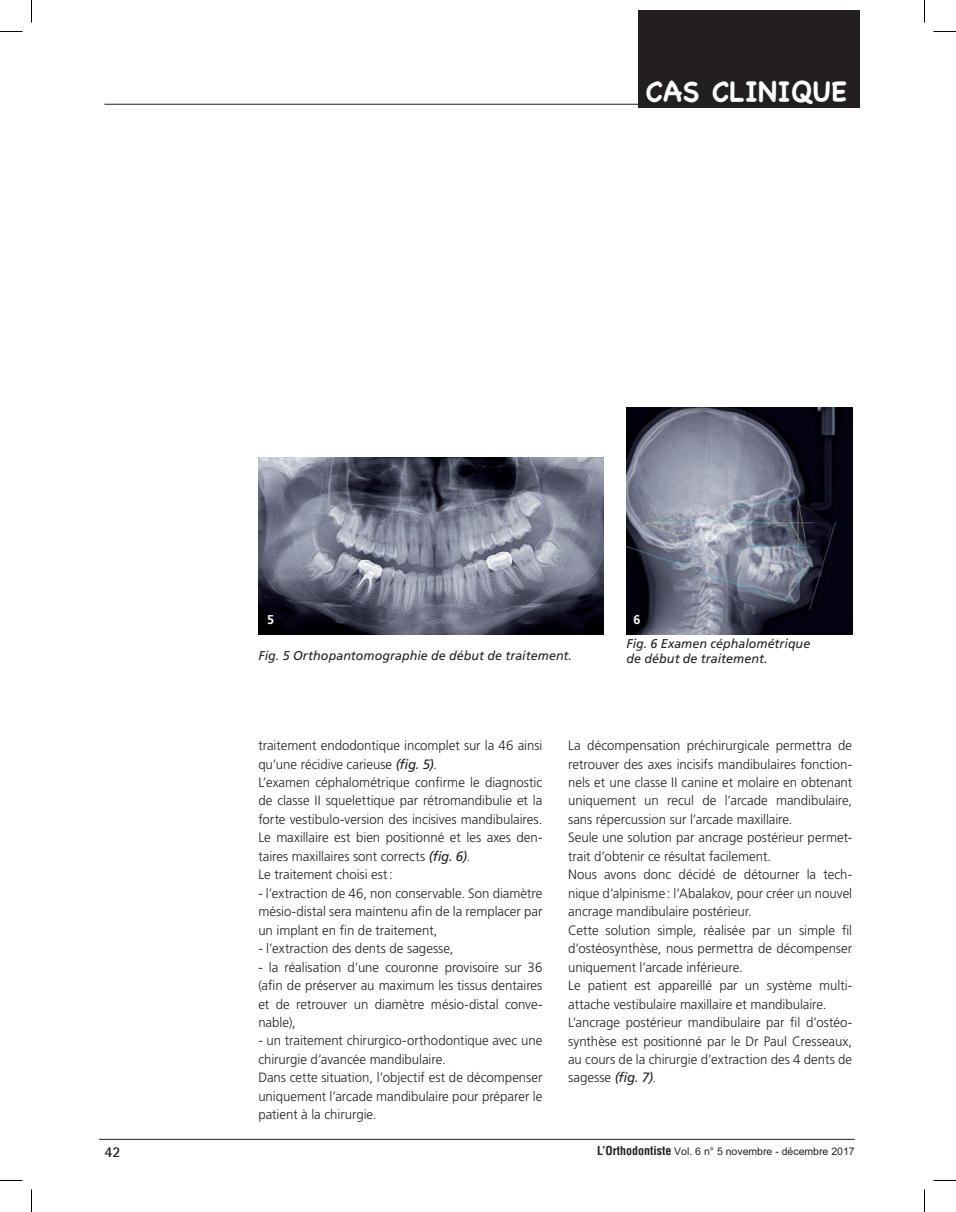
<style>
.page{position:relative;width:956px;height:1212px;background:#fff}
.page>*{position:absolute;margin:0;border:0;box-sizing:border-box;transform-origin:0 0}
.t1{font:700 28.5px "Chalkboard";letter-spacing:.005em;color:#fff}
.t2{font:700 15px "Rotis Sans Serif";color:#231f20}
.t3{font:300 13.5px/18.5px "Frutiger";color:#231f20}
.t4{font:italic 12.75px/15px "Frutiger";letter-spacing:.005em;color:#231f20}
.t5{font:700 12.75px "Frutiger";color:#fff}
.t6{font:10.5px "M Arial";color:#231f20}
.s1{font-weight:400;font-style:italic}
.s2{font-family:"Helvetica";font-weight:700;font-stretch:condensed;font-size:12px}
</style>
<div class="page">
<hr style="left:99px;top:1138px;width:756px;height:1px;background:#231f20">
<hr style="left:104px;top:104px;width:748px;height:1px;background:#231f20">
<div style="left:638px;top:10px;width:222px;height:98px;background:#231f20"></div>
<img style="left:259px;top:457px;width:344px;height:177px">
<img style="left:626px;top:407px;width:226px;height:227px">
<svg style="left:0;top:31px;width:22px;height:1px"></svg>
<svg style="left:933px;top:31px;width:23px;height:1px"></svg>
<svg style="left:31px;top:0;width:1px;height:22px"></svg>
<svg style="left:31px;top:1189px;width:1px;height:22px"></svg>
<svg style="left:924px;top:0;width:1px;height:22px"></svg>
<svg style="left:924px;top:1189px;width:1px;height:22px"></svg>
<h1 class="t1" style="left:646px;top:75px;width:203px">CAS CLINIQUE</h1>
<p class="t5" style="left:267px;top:611px;width:8px">5</p>
<p class="t5" style="left:633px;top:611px;width:8px">6</p>
<p class="t4" style="left:259px;top:647px;width:315px">Fig. 5 Orthopantomographie de début de traitement.</p>
<p class="t4" style="left:626px;top:635px;width:185px">Fig. 6 Examen céphalométrique de début de traitement.</p>
<p class="t3" style="left:258px;top:736px;width:286px">traitement endodontique incomplet sur la 46 ainsi qu’une récidive carieuse <span class="s1">(fig. 5)</span>.<br>L’examen céphalométrique confirme le diagnostic de classe II squelettique par rétromandibulie et la forte vestibulo-version des incisives mandibulaires.<br>Le maxillaire est bien positionné et les axes den&shy;taires maxillaires sont corrects <span class="s1">(fig. 6)</span>.<br>Le traitement choisi est :</p>
<p class="t3" style="left:258px;top:883px;width:286px;text-align:justify">- l’extraction de 46, non conservable. Son diamètre mésio-distal sera maintenu afin de la remplacer par un implant en fin de traitement,</p>
<p class="t3" style="left:258px;top:939px;width:197px">- l’extraction des dents de sagesse,</p>
<p class="t3" style="left:258px;top:957px;width:286px;text-align:justify">- la réalisation d’une couronne provisoire sur 36 (afin de préserver au maximum les tissus dentaires et de retrouver un diamètre mésio-distal conve&shy;nable),</p>
<p class="t3" style="left:258px;top:1031px;width:286px">- un traitement chirurgico-orthodontique avec une chirurgie d’avancée mandibulaire.<br>Dans cette situation, l’objectif est de décompenser uniquement l’arcade mandibulaire pour préparer le patient à la chirurgie.</p>
<p class="t3" style="left:568px;top:736px;width:286px">La décompensation préchirurgicale permettra de retrouver des axes incisifs mandibulaires fonction&shy;nels et une classe II canine et molaire en obtenant uniquement un recul de l’arcade mandibulaire, sans répercussion sur l’arcade maxillaire.<br>Seule une solution par ancrage postérieur permet&shy;trait d’obtenir ce résultat facilement.<br>Nous avons donc décidé de détourner la tech&shy;nique d’alpinisme: l’Abalakov, pour créer un nouvel ancrage mandibulaire postérieur.<br>Cette solution simple, réalisée par un simple fil d’ostéosynthèse, nous permettra de décompenser uniquement l’arcade inférieure.<br>Le patient est appareillé par un système multi&shy;attache vestibulaire maxillaire et mandibulaire.<br>L’ancrage postérieur mandibulaire par fil d’ostéo&shy;synthèse est positionné par le Dr Paul Cresseaux, au cours de la chirurgie d’extraction des 4 dents de sagesse <span class="s1">(fig. 7)</span>.</p>
<p class="t2" style="left:104px;top:1141px;width:18px">42</p>
<p class="t6" style="left:597px;top:1144px;width:259px"><span class="s2">L’Orthodontiste</span> Vol. 6 n° 5 novembre - décembre 2017</p>
</div>
